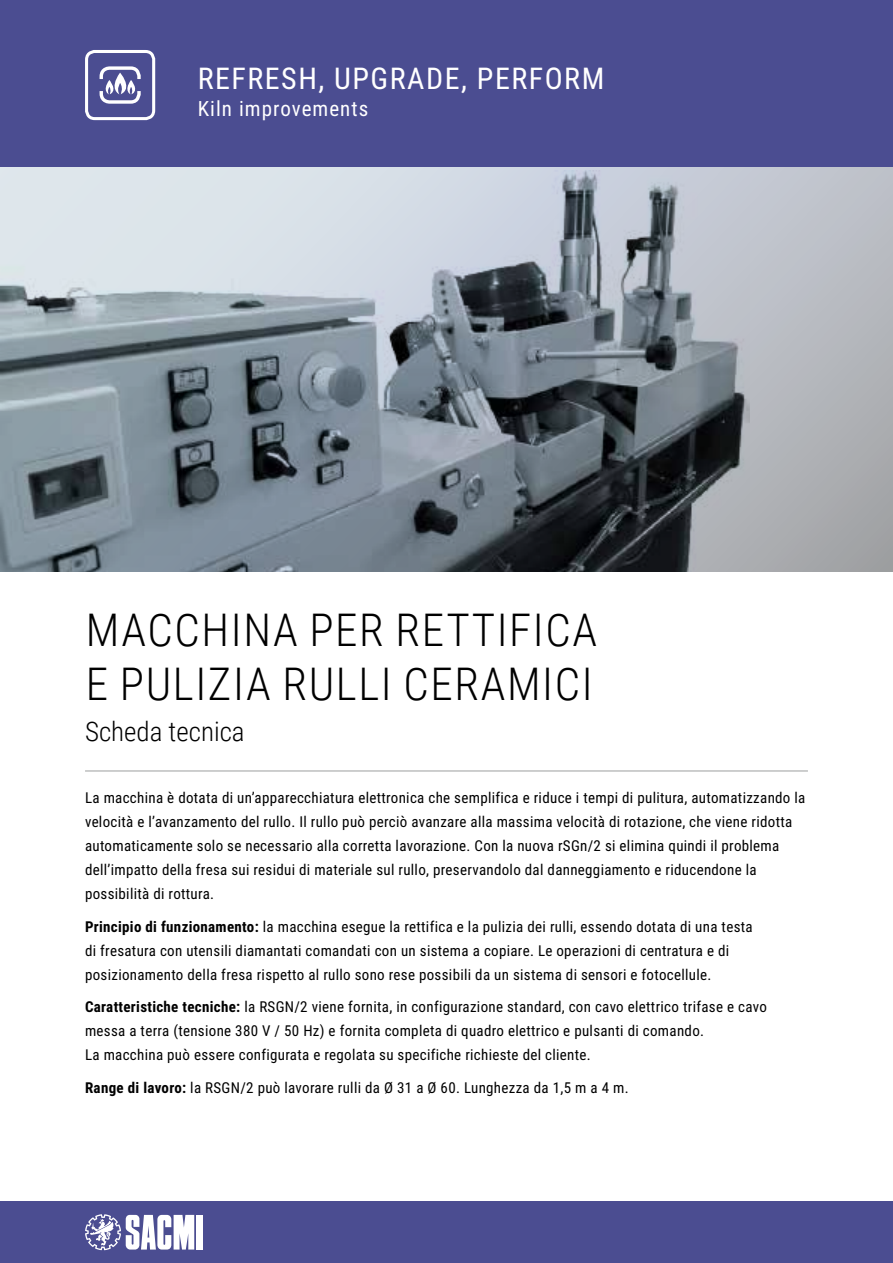
<style>
.page{position:relative;width:893px;height:1263px;background:#fff}
.page>*{position:absolute;margin:0;border:0;box-sizing:border-box;transform-origin:0 0}
.t1{font:300 45px/54px "Roboto Condensed";letter-spacing:.035em;color:#000}
.t2{font:30px "Roboto Condensed";letter-spacing:.05em;color:#fff}
.t3{font:300 27px "Roboto Condensed";color:#000}
.t4{font:21px "Roboto Condensed";letter-spacing:.05em;color:#fff}
.t5{font:15px/24px "Roboto Condensed";letter-spacing:.02em;color:#000}
.s1{font-weight:700}
</style>
<div class="page">
<div style="left:0;top:0;width:893px;height:168px;background:#4b4d91"></div>
<div style="left:0;top:1201px;width:893px;height:62px;background:#4b4d91"></div>
<div style="left:196px;top:1215px;width:6px;height:34px;background:#fff"></div>
<svg style="left:85px;top:1214px;width:109px;height:36px"></svg>
<div style="left:85px;top:50px;width:70px;height:70px;border:3px solid #fff;border-radius:8px"></div>
<svg style="left:99px;top:66px;width:42px;height:38px"></svg>
<hr style="left:85px;top:771px;width:723px;height:1px;background:#9c9e9f">
<div style="left:0;top:168px;width:893px;height:404px;background:linear-gradient(to bottom,#c3c7d0,#a5a6a8)"></div>
<img style="left:0;top:171px;width:749px;height:401px">
<h2 class="t2" style="left:198px;top:58px;width:408px">REFRESH, UPGRADE, PERFORM</h2>
<h3 class="t4" style="left:198px;top:94px;width:172px">Kiln improvements</h3>
<h1 class="t1" style="left:86px;top:601px;width:513px">MACCHINA PER RETTIFICA<br>E PULIZIA RULLI CERAMICI</h1>
<h3 class="t3" style="left:85px;top:712px;width:161px">Scheda tecnica</h3>
<p class="t5" style="left:85px;top:785px;width:722px">La macchina è dotata di un’apparecchiatura elettronica che semplifica e riduce i tempi di pulitura, automatizzando la velocità e l’avanzamento del rullo. Il rullo può perciò avanzare alla massima velocità di rotazione, che viene ridotta automaticamente solo se necessario alla corretta lavorazione. Con la nuova rSGn/2 si elimina quindi il problema dell’impatto della fresa sui residui di materiale sul rullo, preservandolo dal danneggiamento e riducendone la possibilità di rottura.</p>
<p class="t5" style="left:85px;top:914px;width:669px"><span class="s1">Principio di funzionamento:</span> la macchina esegue la rettifica e la pulizia dei rulli, essendo dotata di una testa di fresatura con utensili diamantati comandati con un sistema a copiare. Le operazioni di centratura e di posizionamento della fresa rispetto al rullo sono rese possibili da un sistema di sensori e fotocellule.</p>
<p class="t5" style="left:85px;top:994px;width:683px"><span class="s1">Caratteristiche tecniche:</span> la RSGN/2 viene fornita, in configurazione standard, con cavo elettrico trifase e cavo messa a terra (tensione 380 V / 50 Hz) e fornita completa di quadro elettrico e pulsanti di comando.<br>La macchina può essere configurata e regolata su specifiche richieste del cliente.</p>
<p class="t5" style="left:85px;top:1075px;width:545px"><span class="s1">Range di lavoro:</span> la RSGN/2 può lavorare rulli da Ø 31 a Ø 60. Lunghezza da 1,5 m a 4 m.</p>
</div>
